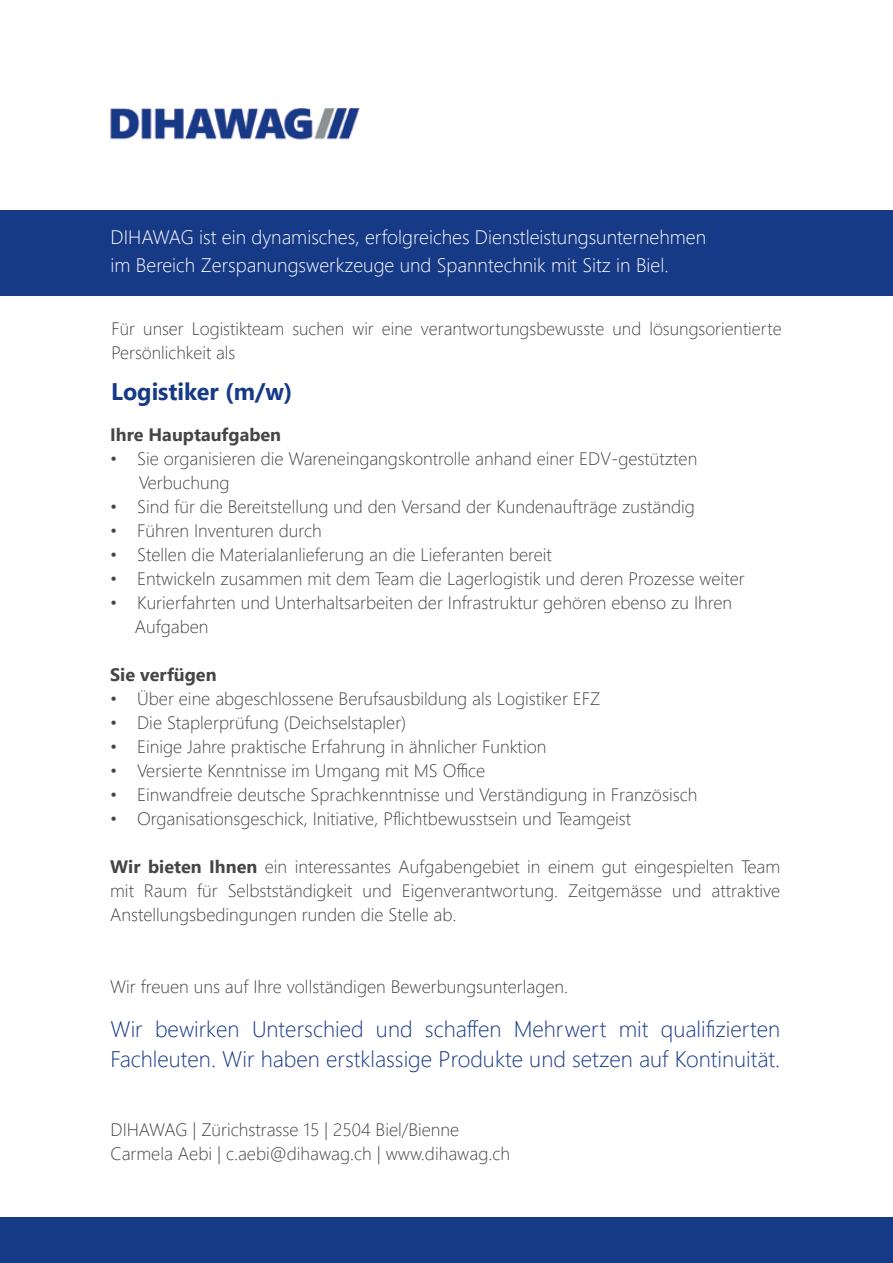
<style>
.page{position:relative;width:893px;height:1263px;background:#fff}
.page>*{position:absolute;margin:0;border:0;box-sizing:border-box;transform-origin:0 0}
.t1{font:700 24px "Segoe UI";color:#173a87}
.t2{font:300 22.5px/30px "Segoe UI";color:#173a87}
.t3{font:300 19.5px/28.5px "Segoe UI";color:#fff}
.t4{font:300 18px/24px "Segoe UI";color:#444547}
.t5{font:700 18px "Segoe UI";color:#444547}
.s1{font-weight:700}
</style>
<div class="page">
<div style="left:0;top:210px;width:893px;height:86px;background:#173a87"></div>
<img style="left:110px;top:108px;width:250px;height:32px">
<div style="left:0;top:1217px;width:893px;height:46px;background:#173a87"></div>
<p class="t3" style="left:111px;top:221px;width:597px">DIHAWAG ist ein dynamisches, erfolgreiches Dienstleistungsunternehmen im Bereich Zerspanungswerkzeuge und Spanntechnik mit Sitz in Biel.</p>
<p class="t4" style="left:112px;top:315px;width:671px">Für unser Logistikteam suchen wir eine verantwortungsbewusste und lösungsorientierte<br>Persönlichkeit als</p>
<h1 class="t1" style="left:111px;top:369px;width:183px">Logistiker (m/w)</h1>
<p class="t5" style="left:110px;top:417px;width:172px">Ihre Hauptaufgaben</p>
<p class="t4" style="left:139px;top:445px;width:560px;text-indent:-29px">• Sie organisieren die Wareneingangskontrolle anhand einer EDV-gestützten<br>Verbuchung</p>
<p class="t4" style="left:110px;top:493px;width:586px">• Sind für die Bereitstellung und den Versand der Kundenaufträge zuständig</p>
<p class="t4" style="left:110px;top:517px;width:213px">• Führen Inventuren durch</p>
<p class="t4" style="left:110px;top:541px;width:443px">• Stellen die Materialanlieferung an die Lieferanten bereit</p>
<p class="t4" style="left:110px;top:565px;width:636px">• Entwickeln zusammen mit dem Team die Lagerlogistik und deren Prozesse weiter</p>
<p class="t4" style="left:135px;top:589px;width:599px;text-indent:-25px">• Kurierfahrten und Unterhaltsarbeiten der Infrastruktur gehören ebenso zu Ihren<br>Aufgaben</p>
<p class="t5" style="left:110px;top:657px;width:108px">Sie verfügen</p>
<p class="t4" style="left:110px;top:685px;width:492px">• Über eine abgeschlossene Berufsausbildung als Logistiker EFZ</p>
<p class="t4" style="left:110px;top:709px;width:298px">• Die Staplerprüfung (Deichselstapler)</p>
<p class="t4" style="left:110px;top:733px;width:438px">• Einige Jahre praktische Erfahrung in ähnlicher Funktion</p>
<p class="t4" style="left:110px;top:757px;width:376px">• Versierte Kenntnisse im Umgang mit MS Office</p>
<p class="t4" style="left:110px;top:781px;width:589px">• Einwandfreie deutsche Sprachkenntnisse und Verständigung in Französisch</p>
<p class="t4" style="left:110px;top:804px;width:522px">• Organisationsgeschick, Initiative, Pflichtbewusstsein und Teamgeist</p>
<p class="t4" style="left:110px;top:853px;width:672px;text-align:justify"><span class="s1">Wir bieten Ihnen</span> ein interessantes Aufgabengebiet in einem gut eingespielten Team mit Raum für Selbstständigkeit und Eigenverantwortung. Zeitgemässe und attraktive Anstellungsbedingungen runden die Stelle ab.</p>
<p class="t4" style="left:110px;top:972px;width:460px">Wir freuen uns auf Ihre vollständigen Bewerbungsunterlagen.</p>
<p class="t2" style="left:111px;top:1012px;width:671px">Wir bewirken Unterschied und schaffen Mehrwert mit qualifizierten<br>Fachleuten. Wir haben erstklassige Produkte und setzen auf Kontinuität.</p>
<p class="t4" style="left:111px;top:1115px;width:401px">DIHAWAG | Zürichstrasse 15 | 2504 Biel/Bienne<br>Carmela Aebi | c.aebi@dihawag.ch | www.dihawag.ch</p>
</div>
